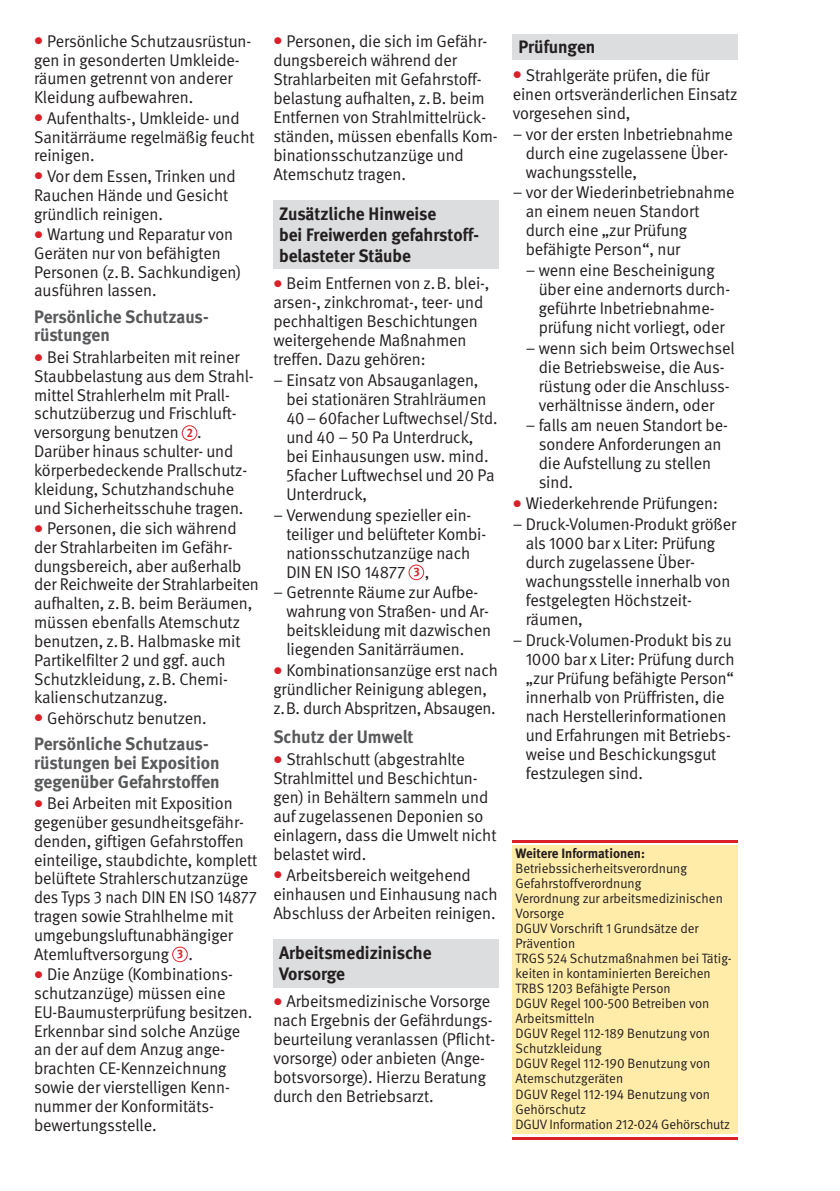
<style>
.page{position:relative;width:840px;height:1191px;background:#fff}
.page>*{position:absolute;margin:0;border:0;box-sizing:border-box;transform-origin:0 0}
.t1{font:700 18px/18.8px "DGUV Meta";color:#58595b}
.t2{font:700 18px/21px "DGUV Meta";color:#231f20}
.t3{font:17px/19px "DGUV Meta";letter-spacing:-.005em;color:#231f20}
.t4{font:13.6px/15px "DGUV Meta";color:#231f20}
.t5{font:700 13.6px "DGUV Meta";color:#231f20}
.t6{font:700 12.4px "DGUV Meta";color:#da2128;scale:.9 1}
.s1{color:#da2128}
</style>
<div class="page">
<div style="left:512px;top:845px;width:225px;height:289px;background:#ffeca9"></div>
<hr style="left:512px;top:839px;width:225px;height:3px;background:#da2128">
<hr style="left:512px;top:1137px;width:225px;height:3px;background:#da2128">
<svg style="left:172px;top:946px;width:16px;height:16px"></svg>
<div style="left:173px;top:947px;width:14px;height:14px;background:#fff;border-radius:50%"></div>
<svg style="left:182px;top:425px;width:15px;height:16px"></svg>
<div style="left:183px;top:426px;width:13px;height:14px;background:#fff;border-radius:50%"></div>
<div style="left:273px;top:201px;width:225px;height:68px;background:#dcddde"></div>
<div style="left:273px;top:939px;width:225px;height:48px;background:#dcddde"></div>
<svg style="left:408px;top:564px;width:16px;height:16px"></svg>
<div style="left:409px;top:565px;width:14px;height:14px;background:#fff;border-radius:50%"></div>
<div style="left:512px;top:34px;width:225px;height:26px;background:#dcddde"></div>
<p class="t3" style="left:34px;top:33px;width:218px"><span class="s1">●</span> Persönliche Schutzausrüstun&shy;gen in gesonderten Umkleide - räumen getrennt von anderer<br>Kleidung aufbewahren.</p>
<p class="t3" style="left:34px;top:110px;width:222px"><span class="s1">●</span> Aufenthalts-, Umkleide- und<br>Sanitärräume regelmäßig feucht reinigen.</p>
<p class="t3" style="left:34px;top:168px;width:203px"><span class="s1">●</span> Vor dem Essen, Trinken und<br>Rauchen Hände und Gesicht gründlich reinigen.</p>
<p class="t3" style="left:34px;top:226px;width:209px"><span class="s1">●</span> Wartung und Reparatur von<br>Geräten nur von befähigten<br>Personen (z.B. Sachkundigen) ausführen lassen.</p>
<p class="t1" style="left:34px;top:308px;width:176px">Persönliche Schutzaus - rüstungen</p>
<p class="t3" style="left:34px;top:349px;width:221px"><span class="s1">●</span> Bei Strahlarbeiten mit reiner<br>Staubbelastung aus dem Strahl&shy;mittel Strahlerhelm mit Prall&shy;schutzüberzug und Frischluft - versorgung benutzen .<br>Darüber hinaus schulter- und körperbedeckende Prallschutz&shy;kleidung, Schutzhandschuhe und Sicherheitsschuhe tragen.</p>
<p class="t3" style="left:34px;top:520px;width:226px"><span class="s1">●</span> Personen, die sich während der Strahlarbeiten im Gefähr&shy;dungsbereich, aber außerhalb der Reichweite der Strahlarbeiten aufhalten, z.B. beim Beräumen, müssen ebenfalls Atemschutz benutzen, z.B. Halbmaske mit<br>Partikelfilter 2 und ggf. auch<br>Schutzkleidung, z.B. Chemi - kalienschutzanzug.</p>
<p class="t3" style="left:34px;top:709px;width:174px"><span class="s1">●</span> Gehörschutz benutzen.</p>
<p class="t1" style="left:34px;top:735px;width:187px">Persönliche Schutzaus - rüstungen bei Exposition gegenüber Gefahrstoffen</p>
<p class="t3" style="left:34px;top:795px;width:225px"><span class="s1">●</span> Bei Arbeiten mit Exposition gegenüber gesundheitsgefähr&shy;denden, giftigen Gefahrstoffen einteilige, staubdichte, komplett be lüftete Strahlerschutzanzüge des Typs 3 nach DIN EN ISO 14877 tragen sowie Strahlhelme mit umgebungsluftunabhängiger<br>Atemluftversorgung .</p>
<p class="t3" style="left:34px;top:966px;width:220px"><span class="s1">●</span> Die Anzüge (Kombinations&shy;schutzanzüge) müssen eine<br>EU-Baumusterprüfung besitzen.<br>Erkennbar sind solche Anzüge an der auf dem Anzug ange&shy;brachten CE-Kennzeichnung sowie der vierstelligen Kenn&shy;nummer der Konformitäts - bewertungsstelle.</p>
<p class="t6" style="left:186px;top:428px;width:8px">2</p>
<p class="t6" style="left:177px;top:949px;width:8px">3</p>
<p class="t3" style="left:273px;top:33px;width:226px"><span class="s1">●</span> Personen, die sich im Gefähr&shy;dungsbereich während der<br>Strahlarbeiten mit Gefahrstoff&shy;belastung aufhalten, z.B. beim<br>Entfernen von Strahlmittelrück&shy;ständen, müssen ebenfalls Kom&shy;binationsschutzanzüge und<br>Atemschutz tragen.</p>
<p class="t2" style="left:279px;top:204px;width:201px">Zusätzliche Hinweise<br>bei Freiwerden gefahrstoff - belasteter Stäube</p>
<p class="t3" style="left:273px;top:275px;width:217px"><span class="s1">●</span> Beim Entfernen von z.B. blei-, arsen-, zinkchromat-, teer- und pechhaltigen Beschichtungen weitergehende Maßnahmen treffen. Dazu gehören:</p>
<p class="t3" style="left:286px;top:372px;width:212px;text-indent:-13px">− Einsatz von Absauganlagen, bei stationären Strahlräumen<br>40 – 60facher Luftwechsel/Std. und 40 – 50 Pa Unterdruck, bei Einhausungen usw. mind.<br>5facher Luftwechsel und 20 Pa<br>Unterdruck,</p>
<p class="t3" style="left:286px;top:506px;width:201px;text-indent:-13px">− Verwendung spezieller ein - teiliger und belüfteter Kombi&shy;nationsschutzanzüge nach<br>DIN EN ISO 14877 ,</p>
<p class="t3" style="left:286px;top:584px;width:206px;text-indent:-13px">− Getrennte Räume zur Aufbe&shy;wahrung von Straßen- und Ar&shy;beitskleidung mit dazwischen liegenden Sanitärräumen.</p>
<p class="t3" style="left:273px;top:662px;width:226px"><span class="s1">●</span> Kombinationsanzüge erst nach gründlicher Reinigung ablegen, z.B. durch Abspritzen, Absaugen.</p>
<p class="t1" style="left:273px;top:729px;width:142px">Schutz der Umwelt</p>
<p class="t3" style="left:273px;top:751px;width:224px"><span class="s1">●</span> Strahlschutt (abgestrahlte<br>Strahlmittel und Beschichtun&shy;gen) in Behältern sammeln und auf zugelassenen Deponien so einlagern, dass die Umwelt nicht belastet wird.</p>
<p class="t3" style="left:273px;top:866px;width:226px"><span class="s1">●</span> Arbeitsbereich weitgehend einhausen und Einhausung nach<br>Abschluss der Arbeiten reinigen.</p>
<p class="t2" style="left:279px;top:943px;width:154px">Arbeitsmedizinische<br>Vorsorge</p>
<p class="t3" style="left:273px;top:993px;width:223px"><span class="s1">●</span> Arbeitsmedizinische Vorsorge nach Ergebnis der Gefährdungs&shy;beurteilung veranlassen (Pflicht&shy;vorsorge) oder anbieten (Ange&shy;botsvorsorge). Hierzu Beratung durch den Betriebsarzt.</p>
<p class="t6" style="left:413px;top:567px;width:8px">3</p>
<p class="t2" style="left:518px;top:38px;width:79px">Prüfungen</p>
<p class="t3" style="left:512px;top:67px;width:226px"><span class="s1">●</span> Strahlgeräte prüfen, die für einen ortsveränderlichen Einsatz vorgesehen sind,</p>
<p class="t3" style="left:525px;top:125px;width:209px;text-indent:-13px">− vor der ersten Inbetriebnahme durch eine zugelassene Über&shy;wachungsstelle,</p>
<p class="t3" style="left:525px;top:184px;width:210px;text-indent:-13px">− vor der Wiederinbetriebnahme an einem neuen Standort durch eine „zur Prüfung befähigte Person“, nur</p>
<p class="t3" style="left:538px;top:262px;width:193px;text-indent:-13px">– wenn eine Bescheinigung über eine andernorts durch&shy;geführte Inbetriebnahme - prüfung nicht vorliegt, oder</p>
<p class="t3" style="left:525px;top:339px;width:210px;text-align:center">– wenn sich beim Ortswechsel die Betriebsweise, die Aus&shy;rüstung oder die Anschluss&shy;verhältnisse ändern, oder</p>
<p class="t3" style="left:538px;top:417px;width:190px;text-indent:-13px">– falls am neuen Standort be&shy;sondere Anforderungen an die Aufstellung zu stellen sind.</p>
<p class="t3" style="left:512px;top:494px;width:225px;line-height:20.8px"><span class="s1">●</span> Wiederkehrende Prüfungen:<br>− Druck-Volumen-Produkt größer</p>
<p class="t3" style="left:525px;top:535px;width:206px">als 1000 bar x Liter: Prüfung durch zugelassene Über - wachungsstelle innerhalb von festgelegten Höchstzeit - räumen,</p>
<p class="t3" style="left:525px;top:631px;width:210px;text-indent:-13px">− Druck-Volumen-Produkt bis zu<br>1000 bar x Liter: Prüfung durch „zur Prüfung befähigte Person“ innerhalb von Prüffristen, die nach Herstellerinformationen und Erfahrungen mit Betriebs&shy;weise und Beschickungsgut festzu legen sind.</p>
<p class="t5" style="left:515px;top:848px;width:131px">Weitere Informationen:</p>
<p class="t4" style="left:515px;top:862px;width:218px">Betriebssicherheitsverordnung<br>Gefahrstoffverordnung<br>Verordnung zur arbeitsmedizinischen<br>Vorsorge<br>DGUV Vorschrift 1 Grundsätze der<br>Prävention<br>TRGS 524 Schutzmaßnahmen bei Tätig&shy;keiten in kontaminierten Bereichen<br>TRBS 1203 Befähigte Person<br>DGUV Regel 100-500 Betreiben von<br>Arbeitsmitteln<br>DGUV Regel 112-189 Benutzung von<br>Schutzkleidung<br>DGUV Regel 112-190 Benutzung von<br>Atemschutzgeräten<br>DGUV Regel 112-194 Benutzung von<br>Gehörschutz<br>DGUV Information 212-024 Gehörschutz</p>
</div>
